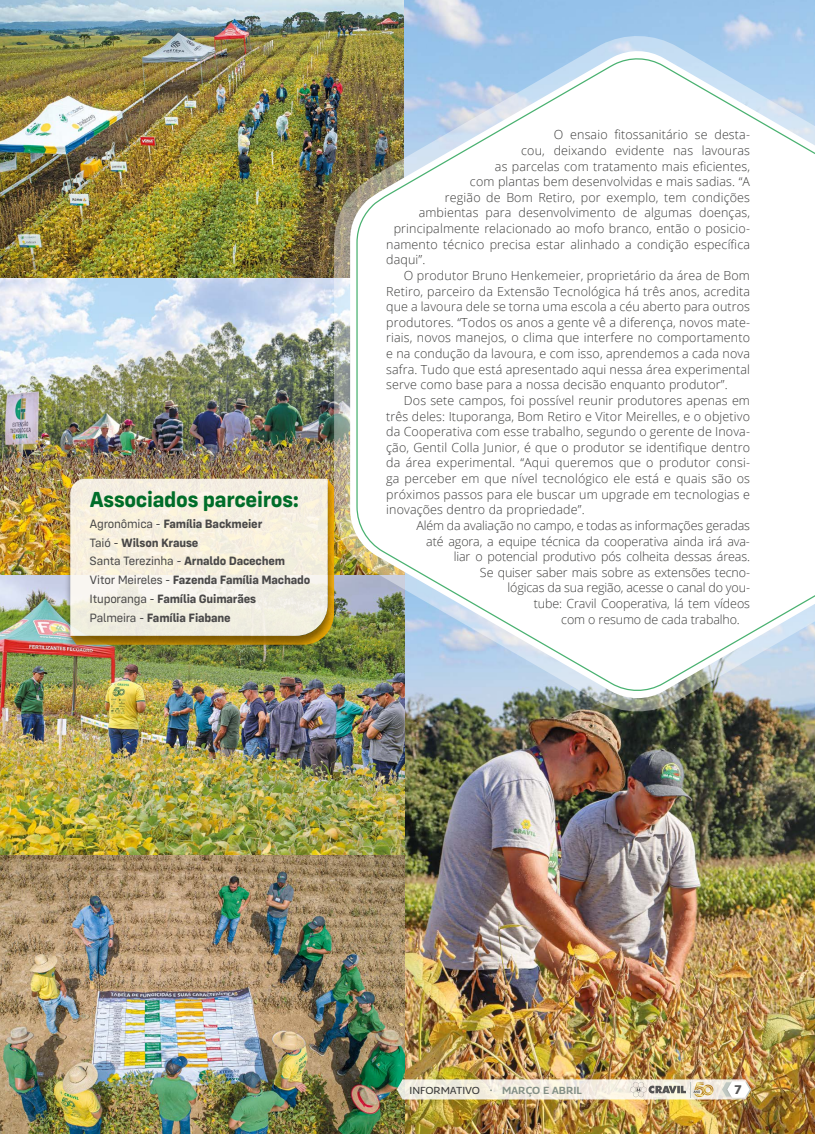
<style>
.page{position:relative;width:815px;height:1134px;background:#fff}
.page>*{position:absolute;margin:0;border:0;box-sizing:border-box;transform-origin:0 0}
.t1{font:700 22.5px "Config Rounded";letter-spacing:-.015em;color:#006d29}
.t2{font:300 12.5px "Open Sans";letter-spacing:.01em;color:#3c3c3b}
.t3{font:300 12.5px "Open Sans";letter-spacing:-.01em;color:#3c3c3b}
.t4{font:700 12.5px/18.8px "Config Rounded";letter-spacing:-.015em;color:#494848}
.t5{font:700 12.5px "Giga Sans";color:#555454}
.t6{font:300 10px "Oliviar Sans";letter-spacing:-.01em;color:#3c3c3b}
.s1{font-weight:400}
.s2{font-weight:400;color:#849086}
.s3{font-weight:600;color:#849086}
</style>
<div class="page">
<img style="left:0;top:0;width:404px;height:1134px">
<img style="left:404px;top:715px;width:411px;height:419px">
<img style="left:404px;top:0;width:411px;height:32px">
<img style="left:334px;top:32px;width:481px;height:683px">
<img style="left:350px;top:49px;width:465px;height:651px">
<svg style="left:356px;top:55px;width:459px;height:639px"></svg>
<div style="left:63px;top:479px;width:272px;height:171px;background:#000;opacity:.5"></div>
<svg style="left:70px;top:479px;width:258px;height:157px;background:#f3eedf"></svg>
<svg style="left:397px;top:1079px;width:354px;height:20px;background:#eae4d5"></svg>
<h1 class="t1" style="left:90px;top:486px;width:211px">Associados parceiros:</h1>
<p class="t4" style="left:90px;top:514px;width:222px"><span class="s1">Agronômica -</span> Família Backmeier<br><span class="s1">Taió -</span> Wilson Krause<br><span class="s1">Santa Terezinha -</span> Arnaldo Dacechem<br><span class="s1">Vitor Meireles -</span> Fazenda Família Machado<br><span class="s1">Ituporanga -</span> Família Guimarães<br><span class="s1">Palmeira -</span> Família Fiabane</p>
<p class="t2" style="left:554px;top:126px;width:198px">O ensaio fitossanitário se desta-</p>
<p class="t2" style="left:521px;top:142px;width:230px">cou, deixando evidente nas lavouras</p>
<p class="t2" style="left:495px;top:157px;width:257px">as parcelas com tratamento mais eficientes,</p>
<p class="t2" style="left:470px;top:173px;width:282px">com plantas bem desenvolvidas e mais sadias. “A</p>
<p class="t2" style="left:445px;top:189px;width:307px">região de Bom Retiro, por exemplo, tem condições</p>
<p class="t2" style="left:419px;top:204px;width:333px">ambientas para desenvolvimento de algumas doenças,</p>
<p class="t2" style="left:394px;top:220px;width:358px">principalmente relacionado ao mofo branco, então o posicio-</p>
<p class="t2" style="left:386px;top:236px;width:365px">namento técnico precisa estar alinhado a condição específica</p>
<p class="t2" style="left:386px;top:251px;width:41px">daqui”.</p>
<p class="t2" style="left:404px;top:267px;width:348px">O produtor Bruno Henkemeier, proprietário da área de Bom</p>
<p class="t2" style="left:386px;top:282px;width:365px">Retiro, parceiro da Extensão Tecnológica há três anos, acredita</p>
<p class="t2" style="left:386px;top:298px;width:365px">que a lavoura dele se torna uma escola a céu aberto para outros</p>
<p class="t2" style="left:386px;top:314px;width:365px">produtores. “Todos os anos a gente vê a diferença, novos mate-</p>
<p class="t2" style="left:386px;top:329px;width:365px">riais, novos manejos, o clima que interfere no comportamento</p>
<p class="t2" style="left:386px;top:345px;width:365px">e na condução da lavoura, e com isso, aprendemos a cada nova</p>
<p class="t2" style="left:386px;top:361px;width:365px">safra. Tudo que está apresentado aqui nessa área experimental</p>
<p class="t2" style="left:386px;top:376px;width:343px">serve como base para a nossa decisão enquanto produtor”.</p>
<p class="t2" style="left:404px;top:392px;width:348px">Dos sete campos, foi possível reunir produtores apenas em</p>
<p class="t2" style="left:386px;top:407px;width:365px">três deles: Ituporanga, Bom Retiro e Vitor Meirelles, e o objetivo</p>
<p class="t2" style="left:386px;top:423px;width:365px">da Cooperativa com esse trabalho, segundo o gerente de Inova-</p>
<p class="t2" style="left:386px;top:439px;width:365px">ção, Gentil Colla Junior, é que o produtor se identifique dentro</p>
<p class="t2" style="left:386px;top:454px;width:365px">da área experimental. “Aqui queremos que o produtor consi-</p>
<p class="t2" style="left:386px;top:470px;width:365px">ga perceber em que nível tecnológico ele está e quais são os</p>
<p class="t2" style="left:386px;top:486px;width:365px">próximos passos para ele buscar um upgrade em tecnologias e</p>
<p class="t2" style="left:386px;top:501px;width:200px">inovações dentro da propriedade”.</p>
<p class="t3" style="left:416px;top:517px;width:335px">Além da avaliação no campo, e todas as informações geradas</p>
<p class="t3" style="left:426px;top:532px;width:325px">até agora, a equipe técnica da cooperativa ainda irá ava-</p>
<p class="t3" style="left:454px;top:548px;width:298px">liar o potencial produtivo pós colheita dessas áreas.</p>
<p class="t3" style="left:480px;top:564px;width:272px">Se quiser saber mais sobre as extensões tecno-</p>
<p class="t3" style="left:507px;top:579px;width:244px">lógicas da sua região, acesse o canal do you-</p>
<p class="t3" style="left:534px;top:595px;width:218px">tube: Cravil Cooperativa, lá tem vídeos</p>
<p class="t3" style="left:561px;top:611px;width:180px">com o resumo de cada trabalho.</p>
<p class="t6" style="left:409px;top:1084px;width:174px">INFORMATIVO <span class="s2">•</span> <span class="s3">MARÇO E ABRIL</span></p>
<p class="t5" style="left:735px;top:1082px;width:9px">7</p>
</div>
